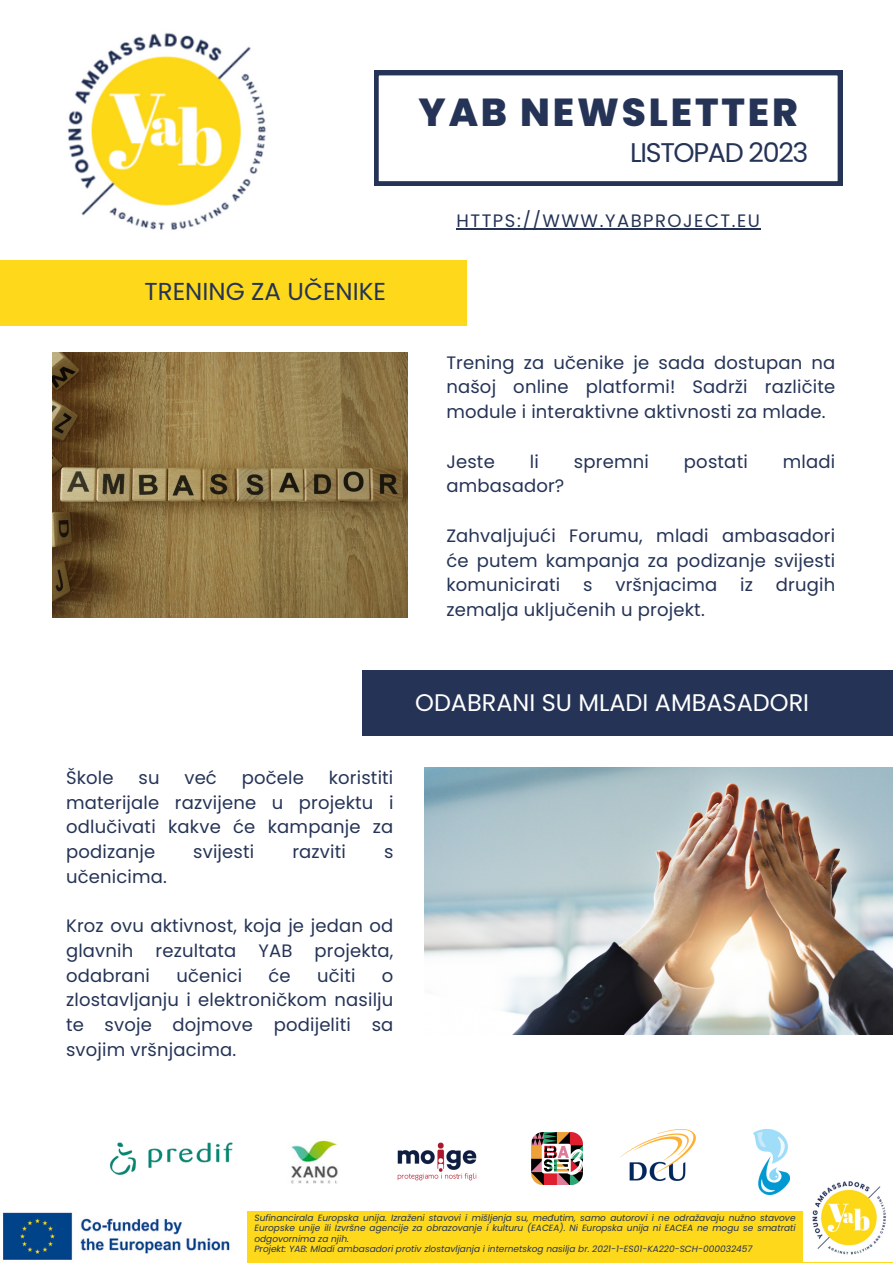
<style>
.page{position:relative;width:893px;height:1264px;background:#fff}
.page>*{position:absolute;margin:0;border:0;box-sizing:border-box;transform-origin:0 0}
.t1{font:800 39px "Poppins";letter-spacing:.075em;color:#253356}
.t2{font:27px "Poppins";letter-spacing:-.05em;color:#253356}
.t3{font:24.45px "Poppins";color:#253356}
.t4{font:24px "Poppins";color:#fff}
.t5{font:18px/24.8px "Poppins";letter-spacing:.01em;color:#253356;text-align:justify}
.t6{font:18px "Poppins";letter-spacing:.085em;color:#253356}
.t7{font:italic 9px/10.5px "Poppins";color:#253356;text-align:justify}
</style>
<div class="page">
<img style="left:67px;top:33px;width:199px;height:197px">
<svg style="left:374px;top:71px;width:468px;height:115px"></svg>
<div style="left:0;top:1210px;width:892px;height:52px;background:#fdd81b"></div>
<img style="left:803px;top:1181px;width:89px;height:80px">
<img style="left:110px;top:1142px;width:123px;height:33px">
<img style="left:291px;top:1140px;width:47px;height:44px">
<img style="left:397px;top:1142px;width:80px;height:39px">
<img style="left:531px;top:1132px;width:52px;height:52px">
<img style="left:620px;top:1129px;width:75px;height:51px">
<img style="left:753px;top:1129px;width:36px;height:65px">
<img style="left:0;top:1210px;width:246px;height:52px">
<div style="left:0;top:260px;width:466px;height:65px;background:#fdd81b"></div>
<div style="left:362px;top:670px;width:530px;height:66px;background:#253356"></div>
<img style="left:52px;top:352px;width:355px;height:266px">
<img style="left:424px;top:767px;width:468px;height:267px">
<hr style="left:456px;top:228px;width:305px;height:1px;background:#253356">
<p class="t1" style="left:418px;top:85px;width:381px">YAB NEWSLETTER</p>
<p class="t2" style="left:630px;top:133px;width:180px">LISTOPAD 2023</p>
<p class="t3" style="left:144px;top:274px;width:243px">TRENING ZA UČENIKE</p>
<p class="t6" style="left:456px;top:208px;width:305px">HTTPS://WWW.YABPROJECT.EU</p>
<p class="t5" style="left:446px;top:350px;width:390px">Trening za učenike je sada dostupan na našoj online platformi! Sadrži različite module i interaktivne aktivnosti za mlade.</p>
<p class="t5" style="left:446px;top:449px;width:50px">Jeste</p>
<p class="t5" style="left:530px;top:449px;width:11px">li</p>
<p class="t5" style="left:574px;top:449px;width:76px">spremni</p>
<p class="t5" style="left:684px;top:449px;width:65px">postati</p>
<p class="t5" style="left:782px;top:449px;width:54px">mladi</p>
<p class="t5" style="left:446px;top:473px;width:119px">ambasador?</p>
<p class="t5" style="left:446px;top:523px;width:390px">Zahvaljujući Forumu, mladi ambasadori će putem kampanja za podizanje svijesti komunicirati</p>
<p class="t5" style="left:583px;top:572px;width:11px">s</p>
<p class="t5" style="left:615px;top:572px;width:103px">vršnjacima</p>
<p class="t5" style="left:740px;top:572px;width:14px">iz</p>
<p class="t5" style="left:775px;top:572px;width:61px">drugih</p>
<p class="t5" style="left:446px;top:597px;width:260px">zemalja uključenih u projekt.</p>
<p class="t5" style="left:66px;top:765px;width:49px">Škole</p>
<p class="t5" style="left:138px;top:765px;width:23px">su</p>
<p class="t5" style="left:184px;top:765px;width:34px">već</p>
<p class="t5" style="left:242px;top:765px;width:64px">počele</p>
<p class="t5" style="left:66px;top:765px;width:329px;text-indent:263px">koristiti materijale razvijene u projektu i odlučivati kakve će kampanje za podizanje</p>
<p class="t5" style="left:193px;top:839px;width:63px">svijesti</p>
<p class="t5" style="left:292px;top:839px;width:55px">razviti</p>
<p class="t5" style="left:384px;top:839px;width:11px">s</p>
<p class="t5" style="left:66px;top:864px;width:102px">učenicima.</p>
<p class="t5" style="left:66px;top:913px;width:329px">Kroz ovu aktivnost, koja je jedan od glavnih rezultata YAB projekta, odabrani</p>
<p class="t5" style="left:176px;top:963px;width:67px">učenici</p>
<p class="t5" style="left:268px;top:963px;width:24px">će</p>
<p class="t5" style="left:317px;top:963px;width:40px">učiti</p>
<p class="t5" style="left:66px;top:963px;width:329px;text-indent:316px">o zlostavljanju i elektroničkom nasilju te svoje dojmove podijeliti sa svojim vršnjacima.</p>
<p class="t4" style="left:415px;top:685px;width:395px">ODABRANI SU MLADI AMBASADORI</p>
<p class="t7" style="left:254px;top:1212px;width:542px">Sufinancirala Europska unija. Izraženi stavovi i mišljenja su, međutim, samo autorovi i ne odražavaju nužno stavove Europske unije ili Izvršne agencije za obrazovanje i kulturu (EACEA). Ni Europska unija ni EACEA ne mogu se smatrati odgovornima za njih.</p>
<p class="t7" style="left:254px;top:1243px;width:499px">Projekt: YAB: Mladi ambasadori protiv zlostavljanja i internetskog nasilja br. 2021-1-ES01-KA220-SCH-000032457</p>
</div>
